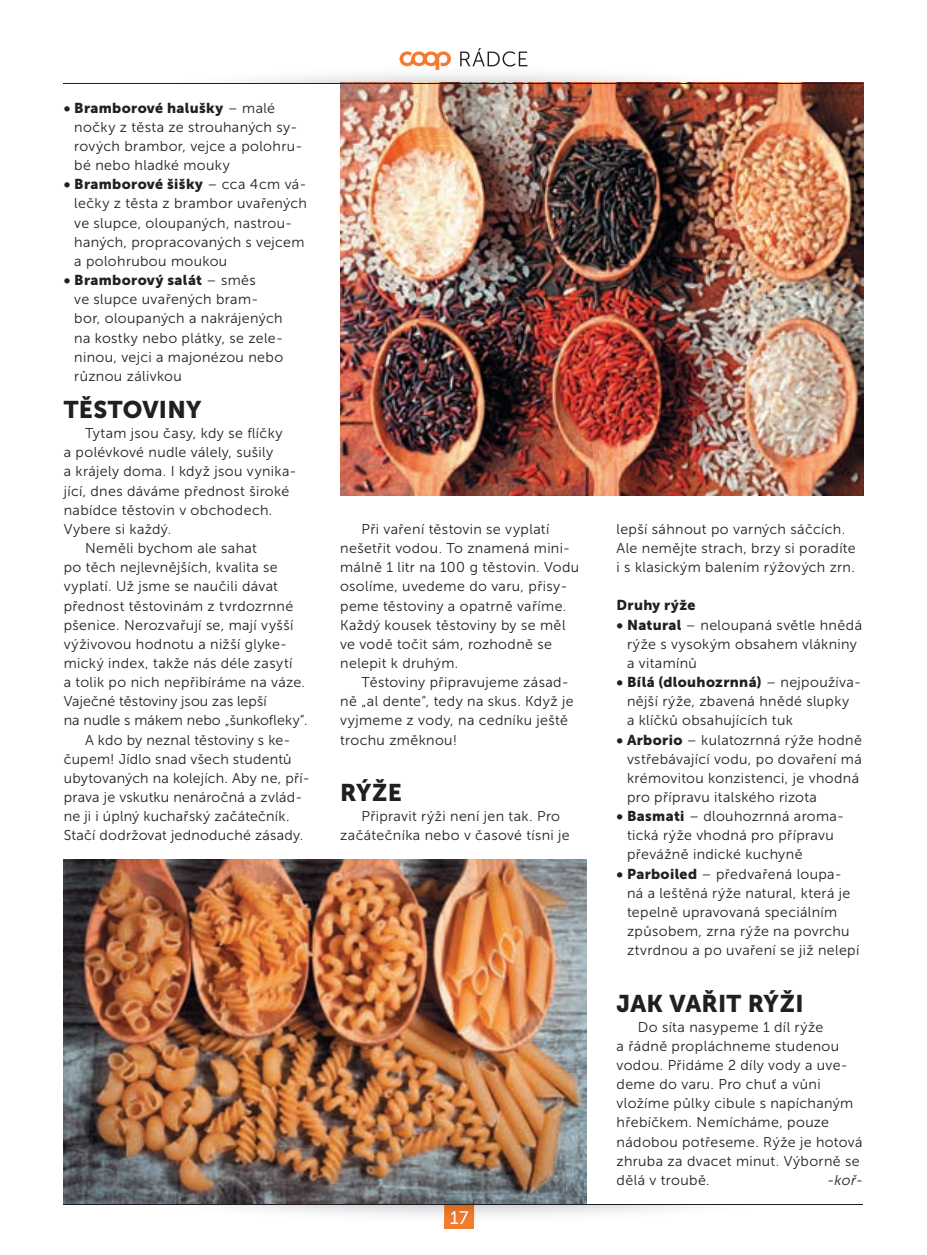
<style>
.page{position:relative;width:927px;height:1255px;background:#fff}
.page>*{position:absolute;margin:0;border:0;box-sizing:border-box;transform-origin:0 0}
.t1{font:24px "Museo Sans 900";letter-spacing:.01em;color:#231f20}
.t2{font:18px "Museo Sans 500";color:#fff}
.t3{font:14.25px/19.2px "Museo Sans 300";letter-spacing:.025em;color:#231f20}
.t4{font:14.25px "Museo Sans 900";letter-spacing:.025em;color:#231f20}
.t5{font:14.25px "Museo Sans 300";letter-spacing:.005em;color:#231f20}
.t6{font:italic 14.25px "Museo Sans 300";color:#231f20}
.s1{font-family:"Museo Sans 300"}
.s2{font-family:"Museo Sans 900"}
</style>
<div class="page">
<img style="left:235px;top:66px;width:554px;height:17px">
<svg style="left:400px;top:51px;width:51px;height:19px"></svg>
<svg style="left:460px;top:48px;width:67px;height:19px"></svg>
<div style="left:444px;top:1198px;width:30px;height:30px;background:#f47d2d"></div>
<img style="left:138px;top:1204px;width:651px;height:17px">
<img style="left:444px;top:1204px;width:30px;height:17px">
<img style="left:451px;top:1210px;width:17px;height:11px">
<img style="left:64px;top:859px;width:523px;height:344px">
<img style="left:340px;top:84px;width:523px;height:411px">
<hr style="left:64px;top:1203px;width:799px;height:1px;background:#231f20">
<hr style="left:64px;top:83px;width:799px;height:1px;background:#231f20">
<p class="t4" style="left:64px;top:100px;width:213px">• Bramborové halušky <span class="s1">– malé</span></p>
<p class="t3" style="left:74px;top:117px;width:230px">nočky z těsta ze strouhaných sy&shy;rových brambor, vejce a polohru&shy;bé nebo hladké mouky</p>
<p class="t4" style="left:64px;top:176px;width:244px">• Bramborové šišky <span class="s1">– cca 4 cm vá-</span></p>
<p class="t3" style="left:74px;top:194px;width:234px">lečky z těsta z brambor uvařených ve slupce, oloupaných, nastrou&shy;haných, propracovaných s vejcem a polohrubou moukou</p>
<p class="t4" style="left:64px;top:272px;width:194px">• Bramborový salát <span class="s1">– směs</span></p>
<p class="t3" style="left:74px;top:290px;width:211px">ve slupce uvařených bram&shy;bor, oloupaných a nakrájených na kostky nebo plátky, se zele&shy;ninou, vejci a majonézou nebo různou zálivkou</p>
<h1 class="t1" style="left:64px;top:396px;width:139px">TĚSTOVINY</h1>
<p class="t3" style="left:85px;top:424px;width:199px">Tytam jsou časy, kdy se flíčky</p>
<p class="t3" style="left:64px;top:443px;width:211px">a polévkové nudle válely, sušily</p>
<p class="t3" style="left:64px;top:462px;width:234px">a krájely doma. I když jsou vynika-</p>
<p class="t3" style="left:64px;top:481px;width:227px">jící, dnes dáváme přednost široké</p>
<p class="t3" style="left:64px;top:500px;width:210px">nabídce těstovin v obchodech.</p>
<p class="t3" style="left:64px;top:519px;width:109px">Vybere si každý.</p>
<p class="t3" style="left:85px;top:538px;width:173px">Neměli bychom ale sahat</p>
<p class="t3" style="left:64px;top:558px;width:216px">po těch nejlevnějších, kvalita se</p>
<p class="t3" style="left:64px;top:577px;width:216px">vyplatí. Už jsme se naučili dávat</p>
<p class="t3" style="left:64px;top:596px;width:231px">přednost těstovinám z tvrdozrnné</p>
<p class="t3" style="left:64px;top:615px;width:231px">pšenice. Nerozvařují se, mají vyšší</p>
<p class="t3" style="left:64px;top:634px;width:225px">výživovou hodnotu a nižší glyke-</p>
<p class="t3" style="left:64px;top:653px;width:230px">mický index, takže nás déle zasytí</p>
<p class="t3" style="left:64px;top:672px;width:243px">a tolik po nich nepřibíráme na váze.</p>
<p class="t5" style="left:64px;top:693px;width:205px">Vaječné těstoviny jsou zas lepší</p>
<p class="t5" style="left:64px;top:712px;width:245px">na nudle s mákem nebo „šunkofleky“.</p>
<p class="t3" style="left:85px;top:730px;width:207px">A kdo by neznal těstoviny s ke-</p>
<p class="t3" style="left:64px;top:749px;width:229px">čupem! Jídlo snad všech studentů</p>
<p class="t3" style="left:64px;top:768px;width:247px">ubytovaných na kolejích. Aby ne, pří-</p>
<p class="t3" style="left:64px;top:787px;width:240px">prava je vskutku nenáročná a zvlád-</p>
<p class="t3" style="left:64px;top:806px;width:227px">ne ji i úplný kuchařský začátečník.</p>
<p class="t3" style="left:64px;top:825px;width:241px">Stačí dodržovat jednoduché zásady.</p>
<p class="t3" style="left:340px;top:519px;width:241px;text-indent:21px">Při vaření těstovin se vyplatí nešetřit vodou. To znamená mini&shy;málně 1 litr na 100 g těstovin. Vodu osolíme, uvedeme do varu, přisy&shy;peme těstoviny a opatrně vaříme.<br>Každý kousek těstoviny by se měl ve vodě točit sám, rozhodně se nelepit k druhým.</p>
<p class="t3" style="left:340px;top:672px;width:235px;text-indent:21px">Těstoviny připravujeme zásad&shy;ně „al dente“, tedy na skus. Když je vyjmeme z vody, na cedníku ještě trochu změknou!</p>
<h1 class="t1" style="left:340px;top:779px;width:63px">RÝŽE</h1>
<p class="t3" style="left:340px;top:806px;width:231px;text-indent:21px">Připravit rýži není jen tak. Pro začátečníka nebo v časové tísni je</p>
<p class="t2" style="left:450px;top:1207px;width:20px">17</p>
<p class="t3" style="left:617px;top:519px;width:241px">lepší sáhnout po varných sáčcích.<br>Ale nemějte strach, brzy si poradíte i s klasickým balením rýžových zrn.</p>
<p class="t4" style="left:617px;top:597px;width:81px">Druhy rýže</p>
<p class="t3" style="left:627px;top:615px;width:237px;text-indent:-10px"><span class="s2">• Natural</span> – neloupaná světle hnědá rýže s vysokým obsahem vlákniny a vitamínů</p>
<p class="t4" style="left:617px;top:674px;width:246px">• Bílá (dlouhozrnná) <span class="s1">– nejpoužíva-</span></p>
<p class="t3" style="left:627px;top:691px;width:224px">nější rýže, zbavená hnědé slupky a klíčků obsahujících tuk</p>
<p class="t3" style="left:627px;top:730px;width:236px;text-indent:-10px"><span class="s2">• Arborio</span> – kulatozrnná rýže hodně vstřebávající vodu, po dovaření má krémovitou konzistenci, je vhodná pro přípravu italského rizota</p>
<p class="t3" style="left:627px;top:806px;width:219px;text-indent:-10px"><span class="s2">• Basmati</span> – dlouhozrnná aroma&shy;tická rýže vhodná pro přípravu převážně indické kuchyně</p>
<p class="t3" style="left:627px;top:864px;width:234px;text-indent:-10px"><span class="s2">• Parboiled</span> – předvařená loupa&shy;ná a leštěná rýže natural, která je tepelně upravovaná speciálním způsobem, zrna rýže na povrchu ztvrdnou a po uvaření se již nelepí</p>
<h1 class="t1" style="left:617px;top:989px;width:189px">JAK VAŘIT RÝŽI</h1>
<p class="t3" style="left:617px;top:1017px;width:247px;text-indent:21px">Do síta nasypeme 1 díl rýže<br>a řádně propláchneme studenou vodou. Přidáme 2 díly vody a uve&shy;deme do varu. Pro chuť a vůni vložíme půlky cibule s napíchaným hřebíčkem. Nemícháme, pouze nádobou potřeseme. Rýže je hotová zhruba za dvacet minut. Výborně se dělá v troubě.</p>
<p class="t6" style="left:827px;top:1172px;width:37px">-koř-</p>
</div>
